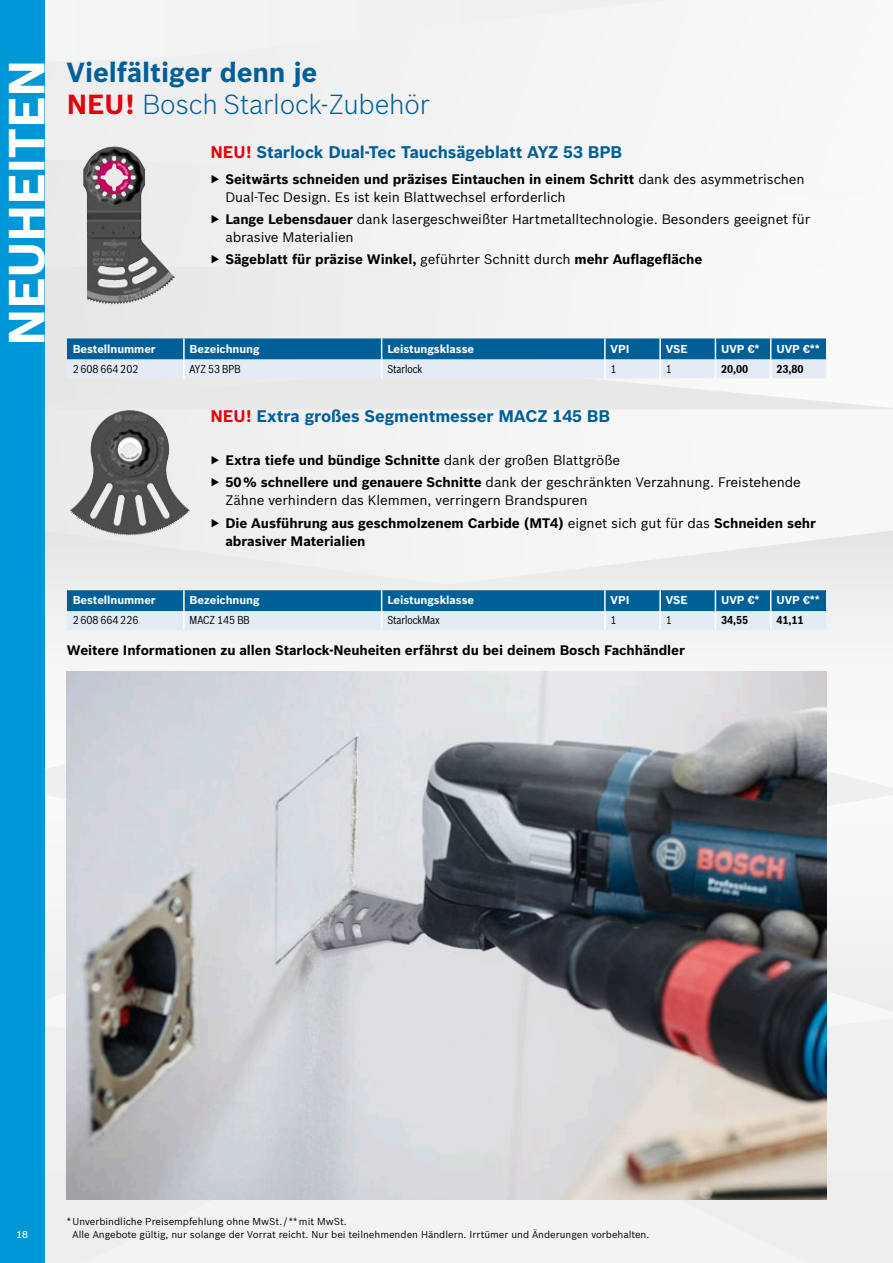
<style>
.page{position:relative;width:893px;height:1263px;background:#fff}
.page>*{position:absolute;margin:0;border:0;box-sizing:border-box;transform-origin:0 0}
.t1{font:700 49.5px "Bosch Sans";letter-spacing:-.01em;color:#fff}
.t2{font:300 27px/31.5px "Bosch Sans";letter-spacing:-.005em;color:#005f97}
.t3{font:700 16.5px "Bosch Sans";letter-spacing:-.005em;color:#005f97}
.t4{font:13.5px/18px "Bosch Sans";letter-spacing:-.005em;color:#000}
.t5{font:700 13.5px "Bosch Sans";letter-spacing:-.005em;color:#000}
.t6{font:700 11.25px "Bosch Sans";letter-spacing:-.005em;color:#fff}
.t7{font:11.25px "Bosch Sans Cond";color:#000}
.t8{font:700 11.25px "Bosch Sans Cond";color:#000}
.t9{font:9.75px/13.5px "Bosch Sans";color:#000}
.t10{font:500 9.75px "Bosch Sans";color:#fff}
.s1{font-weight:700}
.s2{font-weight:700;color:#e3000e}
.s3{color:#e3000e}
.s4{font-weight:400}
</style>
<div class="page">
<svg style="left:45px;top:409px;width:848px;height:114px"></svg>
<svg style="left:826px;top:788px;width:67px;height:82px"></svg>
<svg style="left:45px;top:523px;width:848px;height:265px"></svg>
<div style="left:45px;top:1085px;width:848px;height:86px;background:#f0f0f0"></div>
<div style="left:45px;top:1171px;width:848px;height:92px;background:#f3f3f3"></div>
<div style="left:45px;top:870px;width:848px;height:202px;background:#f1f1f1"></div>
<div style="left:45px;top:0;width:624px;height:160px;background:#f2f2f2"></div>
<div style="left:45px;top:267px;width:573px;height:71px;background:#edeeee"></div>
<div style="left:45px;top:160px;width:587px;height:107px;background:#f1f1f1"></div>
<img style="left:83px;top:146px;width:41px;height:158px">
<img style="left:67px;top:671px;width:759px;height:529px">
<img style="left:70px;top:410px;width:56px;height:114px">
<svg style="left:45px;top:338px;width:848px;height:71px;background:#adc7d8"></svg>
<hr style="left:183px;top:338px;width:2px;height:21px;background:#fff">
<svg style="left:67px;top:590px;width:759px;height:40px;background:#6ea3c4"></svg>
<hr style="left:183px;top:590px;width:2px;height:21px;background:#fff">
<div style="left:0;top:0;width:45px;height:1263px;background:#0097d6"></div>
<h1 class="t1" style="left:-11px;top:346px;width:288px;rotate:-90deg">NEUHEITEN</h1>
<h2 class="t2" style="left:67px;top:55px;width:364px"><span class="s1">Vielfältiger denn je<br></span><span class="s2">NEU!</span> Bosch Starlock-Zubehör</h2>
<p class="t3" style="left:210px;top:140px;width:413px"><span class="s3">NEU!</span> Starlock Dual-Tec Tauchsägeblatt AYZ 53 BPB</p>
<p class="t4" style="left:225px;top:169px;width:581px;text-indent:-15px"><span class="s1">▶ Seitwärts schneiden und präzises Eintauchen in einem Schritt</span> dank des asymmetrischen<br>Dual-Tec Design. Es ist kein Blattwechsel erforderlich</p>
<p class="t4" style="left:225px;top:209px;width:586px;text-indent:-15px"><span class="s1">▶ Lange Lebensdauer</span> dank lasergeschweißter Hartmetalltechnologie. Besonders geeignet für abrasive Materialien</p>
<p class="t5" style="left:210px;top:249px;width:493px">▶ Sägeblatt für präzise Winkel, <span class="s4">geführter Schnitt durch</span> mehr Auflagefläche</p>
<p class="t6" style="left:73px;top:340px;width:85px">Bestellnummer</p>
<p class="t6" style="left:190px;top:340px;width:71px">Bezeichnung</p>
<p class="t6" style="left:387px;top:340px;width:88px">Leistungsklasse</p>
<p class="t6" style="left:611px;top:340px;width:20px">VPI</p>
<p class="t6" style="left:666px;top:340px;width:23px">VSE</p>
<p class="t6" style="left:721px;top:340px;width:40px">UVP €*</p>
<p class="t6" style="left:776px;top:340px;width:45px">UVP €**</p>
<p class="t7" style="left:73px;top:360px;width:67px">2 608 664 202</p>
<p class="t7" style="left:190px;top:360px;width:52px">AYZ 53 BPB</p>
<p class="t7" style="left:387px;top:360px;width:36px">Starlock</p>
<p class="t7" style="left:611px;top:360px;width:8px">1</p>
<p class="t7" style="left:666px;top:360px;width:8px">1</p>
<p class="t8" style="left:721px;top:360px;width:29px">20,00</p>
<p class="t8" style="left:776px;top:360px;width:29px">23,80</p>
<p class="t3" style="left:210px;top:403px;width:401px"><span class="s3">NEU!</span> Extra großes Segmentmesser MACZ 145 BB</p>
<p class="t4" style="left:210px;top:448px;width:592px;line-height:22.2px"><span class="s1">▶ Extra tiefe und bündige Schnitte</span> dank der großen Blattgröße<br><span class="s1">▶ 50 % schnellere und genauere Schnitte</span> dank der geschränkten Verzahnung. Freistehende</p>
<p class="t4" style="left:210px;top:488px;width:607px;line-height:22.2px;text-indent:15px">Zähne verhindern das Klemmen, verringern Brandspuren<br><span class="s1">▶ Die Ausführung aus geschmolzenem Carbide (MT4)</span> eignet sich gut für das <span class="s1">Schneiden sehr</span></p>
<p class="t5" style="left:225px;top:531px;width:142px">abrasiver Materialien</p>
<p class="t6" style="left:73px;top:592px;width:85px">Bestellnummer</p>
<p class="t6" style="left:190px;top:592px;width:71px">Bezeichnung</p>
<p class="t6" style="left:387px;top:592px;width:88px">Leistungsklasse</p>
<p class="t6" style="left:611px;top:592px;width:20px">VPI</p>
<p class="t6" style="left:666px;top:592px;width:23px">VSE</p>
<p class="t6" style="left:721px;top:592px;width:40px">UVP €*</p>
<p class="t6" style="left:776px;top:592px;width:45px">UVP €**</p>
<p class="t7" style="left:73px;top:612px;width:67px">2 608 664 226</p>
<p class="t7" style="left:190px;top:612px;width:62px">MACZ 145 BB</p>
<p class="t7" style="left:387px;top:612px;width:54px">StarlockMax</p>
<p class="t7" style="left:611px;top:612px;width:8px">1</p>
<p class="t7" style="left:666px;top:612px;width:8px">1</p>
<p class="t8" style="left:721px;top:612px;width:29px">34,55</p>
<p class="t8" style="left:776px;top:612px;width:29px">41,11</p>
<p class="t5" style="left:67px;top:640px;width:619px">Weitere Informationen zu allen Starlock-Neuheiten erfährst du bei deinem Bosch Fachhändler</p>
<p class="t10" style="left:16px;top:1228px;width:13px">18</p>
<p class="t9" style="left:73px;top:1214px;width:578px;text-indent:-6px">* Unverbindliche Preisempfehlung ohne MwSt. / ** mit MwSt.<br>Alle Angebote gültig, nur solange der Vorrat reicht. Nur bei teilnehmenden Händlern. Irrtümer und Änderungen vorbehalten.</p>
</div>
